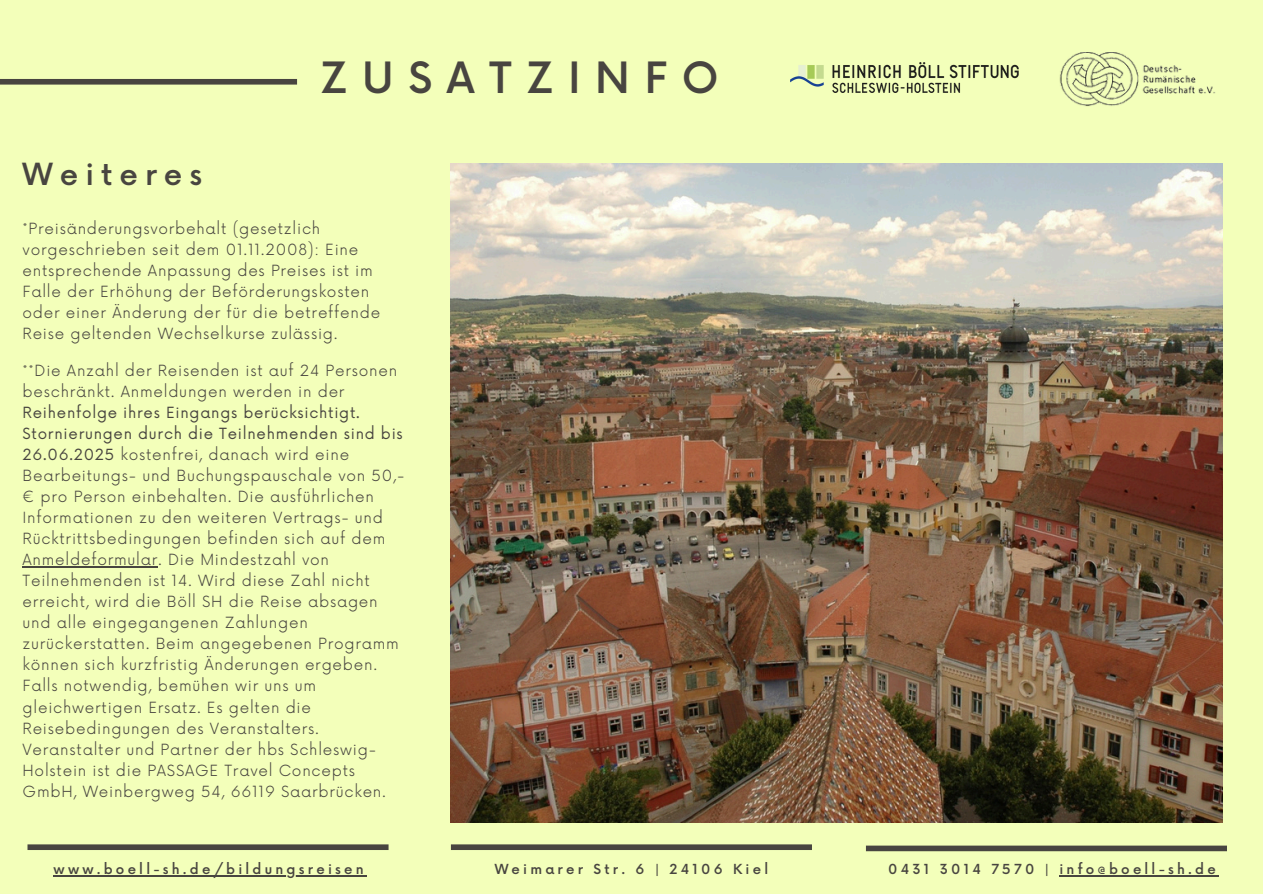
<style>
.page{position:relative;width:1263px;height:894px;background:#fff}
.page>*{position:absolute;margin:0;border:0;box-sizing:border-box;transform-origin:0 0}
.t1{font:500 42px "Now";letter-spacing:.35em;color:#484540}
.t2{font:500 29.7px "Now";letter-spacing:.235em;color:#484540}
.t3{font:300 15px/21px "Now";letter-spacing:.05em;color:#484540}
.t4{font:500 13.5px "Now";letter-spacing:.24em;color:#484540}
.s1{font-weight:400}
</style>
<div class="page">
<div style="left:0;top:0;width:1263px;height:893px;background:#f3ffba"></div>
<div style="left:0;top:79px;width:297px;height:6px;background:#484540"></div>
<img style="left:451px;top:164px;width:772px;height:658px">
<div style="left:28px;top:844px;width:361px;height:5px;background:#484540"></div>
<div style="left:866px;top:845px;width:361px;height:6px;background:#484540"></div>
<div style="left:451px;top:844px;width:361px;height:5px;background:#484540"></div>
<hr style="left:23px;top:566px;width:135px;height:1px;background:#484540">
<hr style="left:54px;top:875px;width:313px;height:1px;background:#484540">
<hr style="left:1059px;top:875px;width:160px;height:1px;background:#484540">
<img style="left:791px;top:63px;width:227px;height:29px">
<img style="left:1059px;top:53px;width:157px;height:54px">
<p class="t2" style="left:23px;top:158px;width:181px">Weiteres</p>
<p class="t1" style="left:320px;top:55px;width:400px">ZUSATZINFO</p>
<h2 class="t3" style="left:23px;top:219px;width:359px">*Preisänderungsvorbehalt (gesetzlich vorgeschrieben seit dem 01.11.2008): Eine entsprechende Anpassung des Preises ist im Falle der Erhöhung der Beförderungskosten oder einer Änderung der für die betreffende Reise geltenden Wechselkurse zulässig.</h2>
<p class="t3" style="left:23px;top:361px;width:383px">**Die Anzahl der Reisenden ist auf 24 Personen beschränkt. Anmeldungen werden in der <span class="s1">Reihenfolge ihres Eingangs berücksichtigt.<br>Stornierungen durch die Teilnehmenden sind bis 26.06.2025</span> kostenfrei, danach wird eine Bearbeitungs- und Buchungspauschale von 50,- € pro Person einbehalten. Die ausführlichen Informationen zu den weiteren Vertrags- und Rücktrittsbedingungen befinden sich auf dem Anmeldeformular. Die Mindestzahl von Teilnehmenden ist 14. Wird diese Zahl nicht erreicht, wird die Böll SH die Reise absagen und alle eingegangenen Zahlungen zurückerstatten. Beim angegebenen Programm können sich kurzfristig Änderungen ergeben.<br>Falls notwendig, bemühen wir uns um gleichwertigen Ersatz. Es gelten die Reisebedingungen des Veranstalters.<br>Veranstalter und Partner der hbs Schleswig-Holstein ist die PASSAGE Travel Concepts GmbH, Weinbergweg 54, 66119 Saarbrücken.</p>
<h1 class="t4" style="left:54px;top:861px;width:311px">www.boell-sh.de/bildungsreisen</h1>
<p class="t4" style="left:495px;top:861px;width:275px">Weimarer Str. 6 | 24106 Kiel</p>
<p class="t4" style="left:888px;top:861px;width:329px">0431 3014 7570 | info@boell-sh.de</p>
</div>
